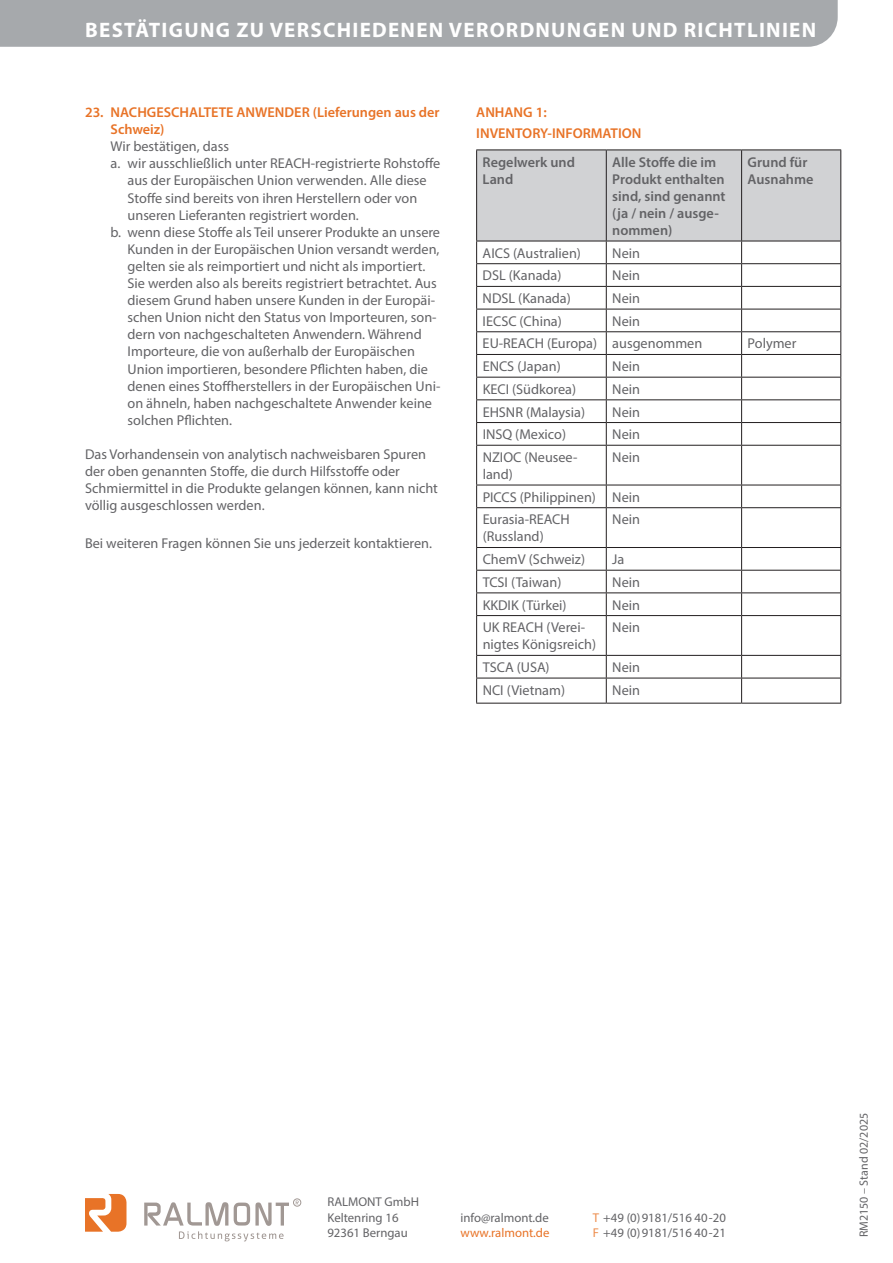
<style>
.page{position:relative;width:893px;height:1263px;background:#fff}
.page>*{position:absolute;margin:0;border:0;box-sizing:border-box;transform-origin:0 0}
.t1{font:700 21px "Myriad Pro";letter-spacing:.06em;color:#fff}
.t2{font:14.25px/17.1px "Myriad Pro";color:#636366}
.t3{font:600 14.25px/17.1px "Myriad Pro";color:#636366}
.t4{font:600 14.25px/17.1px "Myriad Pro";color:#e87327}
.t5{font:12.75px/15.8px "Myriad Pro";color:#636366}
.t6{font:12.75px "Myriad Pro";color:#e87327}
.t7{font:12px "Myriad Pro";color:#636366}
.s1{color:#ed8c4b}
</style>
<div class="page">
<div style="left:0;top:0;width:838px;height:47px;background:#a6a9ac"></div>
<svg style="left:476px;top:150px;width:365px;height:295px"></svg>
<hr style="left:476px;top:445px;width:130px;height:1px;background:#231f20">
<hr style="left:476px;top:446px;width:1px;height:39px;background:#231f20">
<hr style="left:606px;top:445px;width:136px;height:1px;background:#231f20">
<hr style="left:606px;top:446px;width:1px;height:39px;background:#231f20">
<hr style="left:742px;top:445px;width:99px;height:1px;background:#231f20">
<hr style="left:741px;top:446px;width:1px;height:39px;background:#231f20">
<hr style="left:840px;top:446px;width:1px;height:39px;background:#231f20">
<hr style="left:476px;top:485px;width:130px;height:1px;background:#231f20">
<svg style="left:476px;top:485px;width:1px;height:22px"></svg>
<hr style="left:606px;top:485px;width:136px;height:1px;background:#231f20">
<svg style="left:606px;top:485px;width:1px;height:22px"></svg>
<hr style="left:742px;top:485px;width:99px;height:1px;background:#231f20">
<svg style="left:741px;top:485px;width:1px;height:22px"></svg>
<svg style="left:840px;top:485px;width:1px;height:22px"></svg>
<hr style="left:476px;top:507px;width:130px;height:1px;background:#231f20">
<hr style="left:476px;top:508px;width:1px;height:39px;background:#231f20">
<hr style="left:606px;top:507px;width:136px;height:1px;background:#231f20">
<hr style="left:606px;top:508px;width:1px;height:39px;background:#231f20">
<hr style="left:742px;top:507px;width:99px;height:1px;background:#231f20">
<hr style="left:741px;top:508px;width:1px;height:39px;background:#231f20">
<hr style="left:840px;top:508px;width:1px;height:39px;background:#231f20">
<hr style="left:476px;top:547px;width:130px;height:1px;background:#231f20">
<hr style="left:606px;top:547px;width:136px;height:1px;background:#231f20">
<hr style="left:742px;top:547px;width:99px;height:1px;background:#231f20">
<hr style="left:476px;top:570px;width:130px;height:1px;background:#231f20">
<hr style="left:606px;top:570px;width:136px;height:1px;background:#231f20">
<hr style="left:742px;top:570px;width:99px;height:1px;background:#231f20">
<hr style="left:476px;top:592px;width:130px;height:1px;background:#231f20">
<svg style="left:476px;top:548px;width:1px;height:67px"></svg>
<hr style="left:606px;top:592px;width:136px;height:1px;background:#231f20">
<svg style="left:606px;top:548px;width:1px;height:67px"></svg>
<hr style="left:742px;top:592px;width:99px;height:1px;background:#231f20">
<svg style="left:741px;top:548px;width:1px;height:67px"></svg>
<svg style="left:840px;top:548px;width:1px;height:67px"></svg>
<hr style="left:476px;top:615px;width:130px;height:1px;background:#231f20">
<hr style="left:476px;top:616px;width:1px;height:39px;background:#231f20">
<hr style="left:606px;top:615px;width:136px;height:1px;background:#231f20">
<hr style="left:606px;top:616px;width:1px;height:39px;background:#231f20">
<hr style="left:742px;top:615px;width:99px;height:1px;background:#231f20">
<hr style="left:741px;top:616px;width:1px;height:39px;background:#231f20">
<hr style="left:840px;top:616px;width:1px;height:39px;background:#231f20">
<hr style="left:476px;top:655px;width:130px;height:1px;background:#231f20">
<hr style="left:606px;top:655px;width:136px;height:1px;background:#231f20">
<hr style="left:742px;top:655px;width:99px;height:1px;background:#231f20">
<hr style="left:476px;top:678px;width:130px;height:1px;background:#231f20">
<svg style="left:476px;top:656px;width:1px;height:47px"></svg>
<hr style="left:606px;top:678px;width:136px;height:1px;background:#231f20">
<svg style="left:606px;top:656px;width:1px;height:47px"></svg>
<hr style="left:742px;top:678px;width:99px;height:1px;background:#231f20">
<svg style="left:741px;top:656px;width:1px;height:47px"></svg>
<svg style="left:840px;top:656px;width:1px;height:47px"></svg>
<hr style="left:476px;top:703px;width:130px;height:1px;background:#231f20">
<hr style="left:606px;top:703px;width:136px;height:1px;background:#231f20">
<hr style="left:742px;top:703px;width:99px;height:1px;background:#231f20">
<svg style="left:85px;top:1194px;width:41px;height:38px"></svg>
<div style="left:293px;top:1198px;width:8px;height:8px;border:1px solid #a19894;border-radius:50%"></div>
<svg style="left:144px;top:1202px;width:145px;height:39px"></svg>
<h1 class="t1" style="left:85px;top:16px;width:732px">BESTÄTIGUNG ZU VERSCHIEDENEN VERORDNUNGEN UND RICHTLINIEN</h1>
<p class="t4" style="left:111px;top:103px;width:331px;text-indent:-26px">23. NACHGESCHALTETE ANWENDER (Lieferungen aus der<br>Schweiz)</p>
<p class="t2" style="left:111px;top:138px;width:120px">Wir bestätigen, dass</p>
<p class="t2" style="left:111px;top:155px;width:331px">a. wir ausschließlich unter REACH-registrierte Rohstoffe</p>
<p class="t2" style="left:128px;top:172px;width:301px">aus der Europäischen Union verwenden. Alle diese</p>
<p class="t2" style="left:128px;top:189px;width:291px">Stoffe sind bereits von ihren Herstellern oder von</p>
<p class="t2" style="left:128px;top:206px;width:233px">unseren Lieferanten registriert worden.</p>
<p class="t2" style="left:111px;top:223px;width:331px">b. wenn diese Stoffe als Teil unserer Produkte an unsere</p>
<p class="t2" style="left:128px;top:240px;width:314px">Kunden in der Europäischen Union versandt werden,</p>
<p class="t2" style="left:128px;top:257px;width:299px">gelten sie als reimportiert und nicht als importiert.</p>
<p class="t2" style="left:128px;top:274px;width:311px">Sie werden also als bereits registriert betrachtet. Aus</p>
<p class="t2" style="left:128px;top:292px;width:309px">diesem Grund haben unsere Kunden in der Europäi-</p>
<p class="t2" style="left:128px;top:309px;width:311px">schen Union nicht den Status von Importeuren, son-</p>
<p class="t2" style="left:128px;top:326px;width:296px">dern von nachgeschalteten Anwendern. Während</p>
<p class="t2" style="left:128px;top:343px;width:289px">Importeure, die von außerhalb der Europäischen</p>
<p class="t2" style="left:128px;top:360px;width:302px">Union importieren, besondere Pflichten haben, die</p>
<p class="t2" style="left:128px;top:377px;width:314px">denen eines Stoffherstellers in der Europäischen Uni-</p>
<p class="t2" style="left:128px;top:394px;width:306px">on ähneln, haben nachgeschaltete Anwender keine</p>
<p class="t2" style="left:128px;top:411px;width:106px">solchen Pflichten.</p>
<p class="t2" style="left:85px;top:445px;width:354px">Das Vorhandensein von analytisch nachweisbaren Spuren der oben genannten Stoffe, die durch Hilfsstoffe oder Schmiermittel in die Produkte gelangen können, kann nicht völlig ausgeschlossen werden.</p>
<p class="t2" style="left:85px;top:535px;width:348px">Bei weiteren Fragen können Sie uns jederzeit kontaktieren.</p>
<p class="t4" style="left:476px;top:101px;width:167px;line-height:21px">ANHANG 1:<br>INVENTORY-INFORMATION</p>
<p class="t3" style="left:483px;top:153px;width:94px">Regelwerk und<br>Land</p>
<p class="t3" style="left:612px;top:153px;width:115px">Alle Stoffe die im<br>Produkt enthalten sind, sind genannt (ja / nein / ausge&shy;nommen)</p>
<p class="t3" style="left:748px;top:153px;width:67px">Grund für<br>Ausnahme</p>
<p class="t2" style="left:483px;top:244px;width:100px">AICS (Australien)</p>
<p class="t2" style="left:612px;top:244px;width:29px">Nein</p>
<p class="t2" style="left:483px;top:267px;width:80px">DSL (Kanada)</p>
<p class="t2" style="left:612px;top:267px;width:29px">Nein</p>
<p class="t2" style="left:483px;top:289px;width:90px">NDSL (Kanada)</p>
<p class="t2" style="left:612px;top:289px;width:29px">Nein</p>
<p class="t2" style="left:483px;top:312px;width:81px">IECSC (China)</p>
<p class="t2" style="left:483px;top:309px;width:221px;line-height:22.6px;text-indent:130px">Nein<br>EU-REACH (Europa) ausgenommen</p>
<p class="t2" style="left:748px;top:335px;width:50px">Polymer</p>
<p class="t2" style="left:483px;top:358px;width:80px">ENCS (Japan)</p>
<p class="t2" style="left:612px;top:358px;width:29px">Nein</p>
<p class="t2" style="left:483px;top:380px;width:95px">KECI (Südkorea)</p>
<p class="t2" style="left:612px;top:380px;width:29px">Nein</p>
<p class="t2" style="left:483px;top:403px;width:104px">EHSNR (Malaysia)</p>
<p class="t2" style="left:612px;top:403px;width:29px">Nein</p>
<p class="t2" style="left:483px;top:426px;width:85px">INSQ (Mexico)</p>
<p class="t2" style="left:612px;top:426px;width:29px">Nein</p>
<p class="t2" style="left:483px;top:448px;width:96px">NZIOC (Neusee&shy;land)</p>
<p class="t2" style="left:612px;top:448px;width:29px">Nein</p>
<p class="t2" style="left:483px;top:485px;width:159px;line-height:22.6px">PICCS (Philippinen) Nein<br>Eurasia-REACH</p>
<p class="t2" style="left:483px;top:528px;width:63px">(Russland)</p>
<p class="t2" style="left:612px;top:511px;width:29px">Nein</p>
<p class="t2" style="left:483px;top:551px;width:104px">ChemV (Schweiz)</p>
<p class="t2" style="left:612px;top:551px;width:14px">Ja</p>
<p class="t2" style="left:483px;top:573px;width:80px">TCSI (Taiwan)</p>
<p class="t2" style="left:612px;top:573px;width:29px">Nein</p>
<p class="t2" style="left:483px;top:596px;width:86px">KKDIK (Türkei)</p>
<p class="t2" style="left:612px;top:596px;width:29px">Nein</p>
<p class="t2" style="left:483px;top:619px;width:115px">UK REACH (Verei&shy;nigtes Königsreich)</p>
<p class="t2" style="left:612px;top:619px;width:29px">Nein</p>
<p class="t2" style="left:483px;top:658px;width:69px">TSCA (USA)</p>
<p class="t2" style="left:612px;top:658px;width:29px">Nein</p>
<p class="t2" style="left:483px;top:681px;width:84px">NCI (Vietnam)</p>
<p class="t2" style="left:612px;top:681px;width:29px">Nein</p>
<p class="t5" style="left:327px;top:1193px;width:93px">RALMONT GmbH<br>Keltenring 16<br>92361 Berngau</p>
<p class="t5" style="left:460px;top:1209px;width:90px">info@ralmont.de</p>
<p class="t6" style="left:460px;top:1225px;width:90px">www.ralmont.de</p>
<p class="t5" style="left:593px;top:1209px;width:135px"><span class="s1">T</span> +49 (0)9181/516 40-20<br><span class="s1">F</span> +49 (0)9181/516 40-21</p>
<p class="t7" style="left:856px;top:1237px;width:126px;rotate:-90deg">RM2150 – Stand 02/2025</p>
</div>
